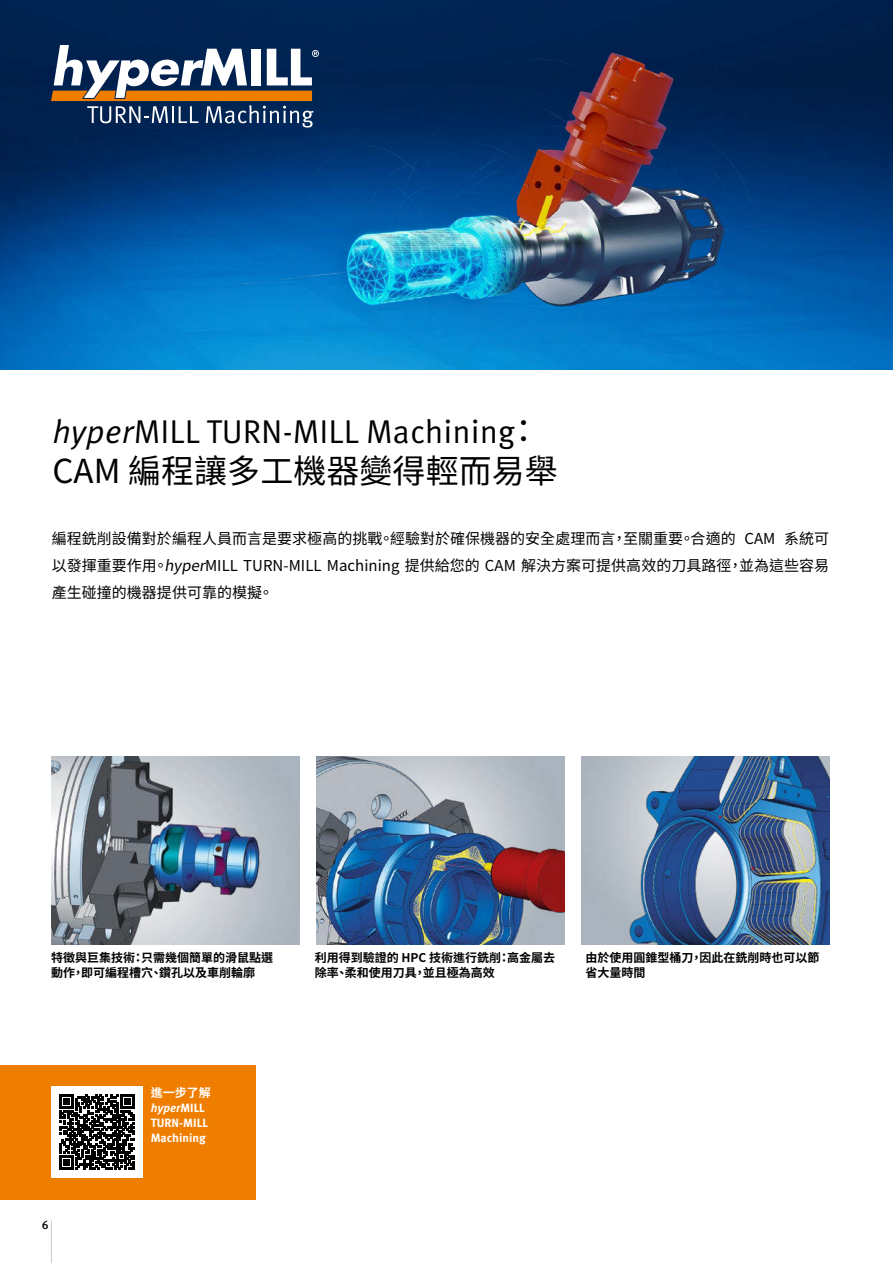
<style>
.page{position:relative;width:893px;height:1263px;background:#fff}
.page>*{position:absolute;margin:0;border:0;box-sizing:border-box;transform-origin:0 0}
.t1{font:33px "Meta Pro";color:#000}
.t2{font:33px "Source Han Sans TW";color:#000}
.t3{font:15px/27px "Source Han Sans TW";color:#000;text-align:justify}
.t4{font:700 12px/15px "Source Han Sans TW";color:#000}
.t5{font:700 12px/15px "Meta Pro";color:#fff}
.t6{font:700 12px "Source Han Sans TW";color:#fff}
.t7{font:500 12px "Meta Pro";color:#000}
.s1{font-style:italic}
.s2{font-family:"Source Han Sans TW"}
</style>
<div class="page">
<hr style="left:51px;top:1220px;width:1px;height:43px;background:#c5c9d2">
<img style="left:581px;top:757px;width:248px;height:187px">
<img style="left:316px;top:757px;width:248px;height:187px">
<img style="left:0;top:0;width:214px;height:370px">
<img style="left:214px;top:0;width:679px;height:370px">
<div style="left:0;top:1065px;width:255px;height:134px;background:#ef7d00"></div>
<div style="left:51px;top:1086px;width:92px;height:91px;background:#fff"></div>
<svg style="left:59px;top:1094px;width:75px;height:75px"></svg>
<img style="left:51px;top:757px;width:243px;height:187px">
<svg style="left:51px;top:45px;width:268px;height:83px"></svg>
<h1 class="t1" style="left:53px;top:412px;width:489px"><span class="s1">hyper</span>MILL TURN-MILL Machining<span class="s2">：</span></h1>
<h1 class="t2" style="left:53px;top:452px;width:507px">CAM 編程讓多工機器變得輕而易舉</h1>
<p class="t3" style="left:52px;top:525px;width:779px">編程銑削設備對於編程人員而言是要求極高的挑戰。經驗對於確保機器的安全處理而言，至關重要。合適的 CAM 系統可以發揮重要作用。<span class="s1">hyper</span>MILL TURN-MILL Machining 提供給您的 CAM 解決方案可提供高效的刀具路徑，並為這些容易產生碰撞的機器提供可靠的模擬。</p>
<p class="t4" style="left:51px;top:950px;width:223px">特徵與巨集技術：只需幾個簡單的滑鼠點選動作，即可編程槽穴、鑽孔以及車削輪廓</p>
<p class="t4" style="left:315px;top:950px;width:242px">利用得到驗證的 HPC 技術進行銑削：高金屬去除率、柔和使用刀具，並且極為高效</p>
<p class="t4" style="left:585px;top:950px;width:235px">由於使用圓錐型桶刀，因此在銑削時也可以節省大量時間</p>
<p class="t7" style="left:42px;top:1217px;width:8px">6</p>
<p class="t6" style="left:151px;top:1086px;width:61px">進一步了解</p>
<p class="t5" style="left:151px;top:1100px;width:59px"><span class="s1">hyper</span>MILL<br>TURN-MILL<br>Machining</p>
</div>
